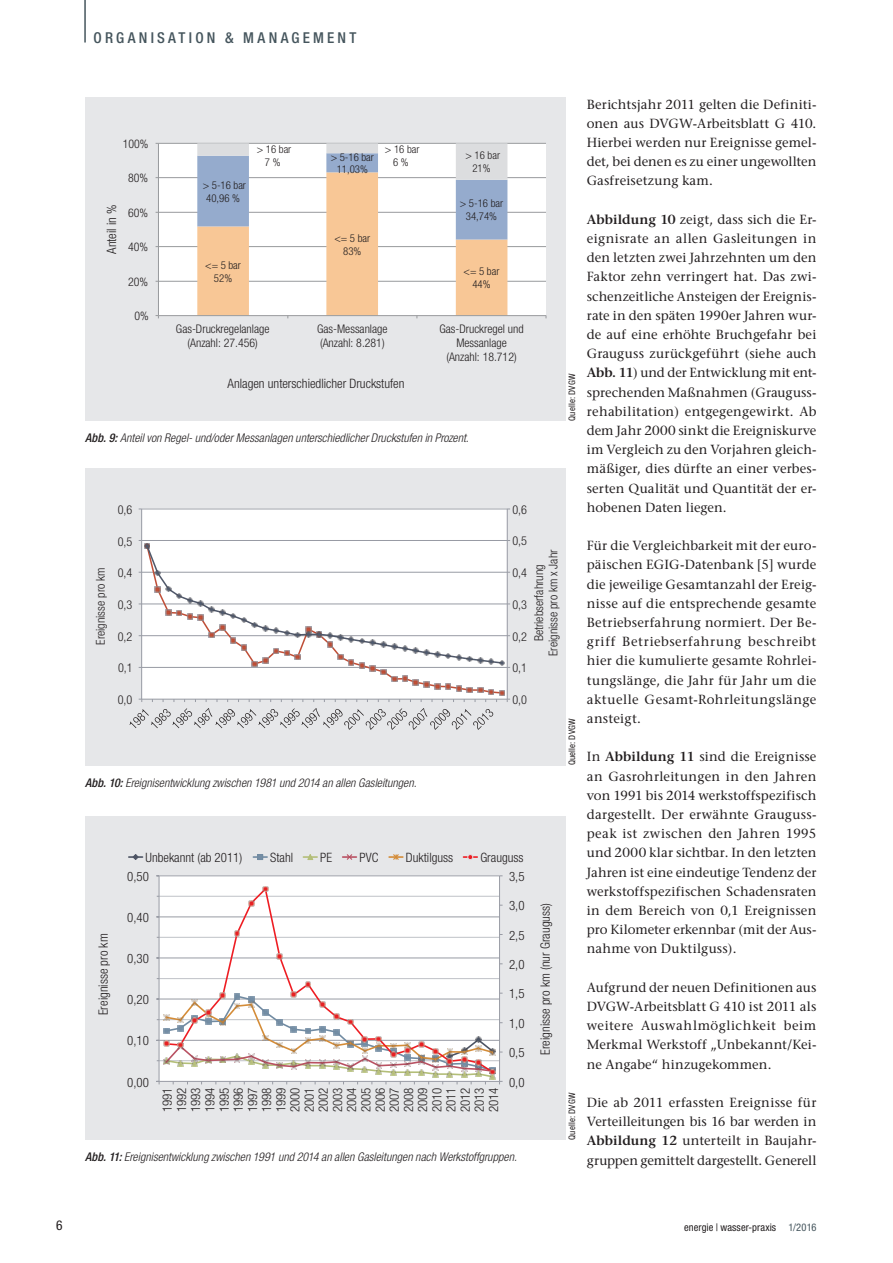
<style>
.page{position:relative;width:893px;height:1263px;background:#fff}
.page>*{position:absolute;margin:0;border:0;box-sizing:border-box;transform-origin:0 0}
.t1{font:500 condensed 15px "Helvetica Neue LT Std";letter-spacing:.215em;color:#45555d}
.t2{font:condensed 13.5px "Helvetica Neue LT Std";color:#231f20}
.t3{font:13.2px/19.2px "Stone Serif";letter-spacing:.005em;color:#231f20;text-align:justify}
.t4{font:300 condensed 12.9px/14.2px "Helvetica Neue LT Std";color:#231f20;text-align:justify}
.t5{font:300 condensed 12.15px/14.2px "Helvetica Neue LT Std";color:#231f20;text-align:center}
.t6{font:italic 300 condensed 12px "Helvetica Neue LT Std";letter-spacing:.005em;color:#231f20}
.t7{font:300 condensed 11.85px/14.1px "Helvetica Neue LT Std";color:#231f20;text-align:center}
.t8{font:300 condensed 10.8px/12.9px "Helvetica Neue LT Std";color:#231f20;text-align:center}
.t9{font:condensed 10.5px "Helvetica Neue LT Std";letter-spacing:.005em;color:#231f20}
.t10{font:condensed 9px "Helvetica Neue LT Std";letter-spacing:.02em;color:#231f20}
.s1{font-weight:500}
.s2{font-weight:600}
.s3{color:#45555d}
</style>
<div class="page">
<hr style="left:84px;top:0;width:2px;height:43px;background:#45555d">
<div style="left:85px;top:98px;width:481px;height:323px;background:#e6e7e9"></div>
<div style="left:158px;top:143px;width:388px;height:173px;background:#fff"></div>
<hr style="left:158px;top:281px;width:388px;height:1px;background:#989a9d">
<hr style="left:158px;top:246px;width:388px;height:1px;background:#989a9d">
<hr style="left:158px;top:212px;width:388px;height:1px;background:#989a9d">
<hr style="left:158px;top:177px;width:388px;height:1px;background:#989a9d">
<hr style="left:158px;top:143px;width:388px;height:1px;background:#989a9d">
<hr style="left:158px;top:143px;width:1px;height:173px;background:#989a9d">
<hr style="left:158px;top:315px;width:388px;height:1px;background:#989a9d">
<svg style="left:197px;top:143px;width:310px;height:175px"></svg>
<div style="left:85px;top:468px;width:481px;height:297px;background:#e6e7e9"></div>
<div style="left:142px;top:509px;width:365px;height:190px;background:#fff"></div>
<hr style="left:142px;top:509px;width:365px;height:1px;background:#989ba4">
<hr style="left:507px;top:509px;width:1px;height:190px;background:#989ba4">
<hr style="left:141px;top:509px;width:1px;height:190px;background:#989ba4">
<svg style="left:139px;top:540px;width:371px;height:162px"></svg>
<svg style="left:129px;top:708px;width:365px;height:22px"></svg>
<div style="left:85px;top:817px;width:481px;height:323px;background:#e6e7e9"></div>
<div style="left:159px;top:875px;width:341px;height:206px;background:#fff"></div>
<hr style="left:159px;top:937px;width:340px;height:1px;background:#bfc2c7">
<hr style="left:159px;top:896px;width:340px;height:1px;background:#bfc2c7">
<hr style="left:159px;top:958px;width:340px;height:1px;background:#989ba4">
<hr style="left:159px;top:917px;width:340px;height:1px;background:#989ba4">
<hr style="left:159px;top:875px;width:340px;height:1px;background:#989ba4">
<hr style="left:499px;top:876px;width:1px;height:205px;background:#989ba4">
<hr style="left:159px;top:876px;width:1px;height:205px;background:#989ba4">
<svg style="left:164px;top:887px;width:331px;height:91px"></svg>
<svg style="left:234px;top:931px;width:6px;height:6px"></svg>
<svg style="left:248px;top:900px;width:6px;height:6px"></svg>
<svg style="left:262px;top:886px;width:6px;height:6px"></svg>
<svg style="left:277px;top:954px;width:6px;height:5px"></svg>
<svg style="left:156px;top:978px;width:347px;height:106px"></svg>
<svg style="left:129px;top:854px;width:14px;height:6px"></svg>
<svg style="left:253px;top:854px;width:14px;height:6px"></svg>
<svg style="left:303px;top:854px;width:14px;height:6px"></svg>
<svg style="left:343px;top:854px;width:13px;height:6px"></svg>
<svg style="left:389px;top:854px;width:14px;height:6px"></svg>
<svg style="left:463px;top:854px;width:14px;height:6px"></svg>
<p class="t2" style="left:56px;top:1218px;width:8px">6</p>
<p class="t1" style="left:94px;top:28px;width:264px">ORGANISATION &amp; MANAGEM ENT</p>
<p class="t7" style="left:123px;top:137px;width:27px">100%</p>
<p class="t4" style="left:105px;top:254px;width:51px;rotate:-90deg">Anteil in %</p>
<p class="t7" style="left:128px;top:171px;width:21px">80%</p>
<p class="t7" style="left:128px;top:206px;width:21px">60%</p>
<p class="t7" style="left:128px;top:240px;width:21px">40%</p>
<p class="t7" style="left:128px;top:275px;width:21px">20%</p>
<p class="t7" style="left:135px;top:309px;width:16px">0%</p>
<p class="t8" style="left:203px;top:179px;width:45px">&gt; 5-16 bar<br>40,96 %</p>
<p class="t8" style="left:205px;top:258px;width:37px">&lt;= 5 bar<br>52%</p>
<p class="t8" style="left:257px;top:143px;width:36px">&gt; 16 bar<br>7 %</p>
<p class="t8" style="left:385px;top:143px;width:36px">&gt; 16 bar<br>6 %</p>
<p class="t8" style="left:466px;top:149px;width:36px">&gt; 16 bar<br>21%</p>
<p class="t8" style="left:331px;top:150px;width:45px">&gt; 5-16 bar<br>11,03%</p>
<p class="t8" style="left:334px;top:231px;width:37px">&lt;= 5 bar<br>83%</p>
<p class="t8" style="left:460px;top:197px;width:45px">&gt; 5-16 bar<br>34,74%</p>
<p class="t8" style="left:464px;top:265px;width:37px">&lt;= 5 bar<br>44%</p>
<p class="t7" style="left:176px;top:322px;width:95px">Gas-Druckregelanlage (Anzahl: 27.456)</p>
<p class="t7" style="left:317px;top:322px;width:72px;text-align:left">Gas-Messanlage (Anzahl: 8.281)</p>
<p class="t7" style="left:439px;top:322px;width:86px">Gas-Druckregel und<br>Messanlage (Anzahl: 18.712)</p>
<p class="t4" style="left:228px;top:376px;width:179px">Anlagen unterschiedlicher Druckstufen</p>
<p class="t6" style="left:85px;top:431px;width:385px"><span class="s1">Abb. 9:</span> Anteil von Regel- und/oder Messanlagen unterschiedlicher Druckstufen in Prozent.</p>
<p class="t10" style="left:567px;top:421px;width:49px;rotate:-90deg">Quelle: DVGW</p>
<p class="t5" style="left:118px;top:502px;width:16px">0,6</p>
<p class="t5" style="left:512px;top:502px;width:16px">0,6</p>
<p class="t5" style="left:118px;top:534px;width:16px">0,5</p>
<p class="t5" style="left:512px;top:534px;width:16px">0,5</p>
<p class="t5" style="left:93px;top:645px;width:79px;rotate:-90deg">Ereignisse pro km</p>
<p class="t5" style="left:118px;top:566px;width:16px">0,4</p>
<p class="t5" style="left:118px;top:597px;width:16px">0,3</p>
<p class="t5" style="left:118px;top:629px;width:16px">0,2</p>
<p class="t5" style="left:532px;top:656px;width:108px;rotate:-90deg">Betriebserfahrung<br>Ereignisse pro km x Jahr</p>
<p class="t5" style="left:512px;top:566px;width:16px">0,4</p>
<p class="t5" style="left:512px;top:597px;width:16px">0,3</p>
<p class="t5" style="left:512px;top:629px;width:16px">0,2</p>
<p class="t5" style="left:118px;top:661px;width:16px">0,1</p>
<p class="t5" style="left:512px;top:661px;width:16px">0,1</p>
<p class="t5" style="left:118px;top:692px;width:16px">0,0</p>
<p class="t5" style="left:512px;top:692px;width:16px">0,0</p>
<p class="t10" style="left:567px;top:765px;width:49px;rotate:-90deg">Quelle: DVGW</p>
<p class="t6" style="left:85px;top:776px;width:333px"><span class="s1">Abb. 10:</span> Ereignisentwicklung zwischen 1981 und 2014 an allen Gasleitungen.</p>
<p class="t4" style="left:96px;top:1015px;width:83px;rotate:-90deg">Ereignisse pro km</p>
<p class="t4" style="left:146px;top:850px;width:98px">Unbekannt (ab 2011)</p>
<p class="t4" style="left:270px;top:850px;width:24px">Stahl</p>
<p class="t4" style="left:320px;top:850px;width:13px">PE</p>
<p class="t4" style="left:359px;top:850px;width:20px">PVC</p>
<p class="t4" style="left:406px;top:850px;width:49px">Duktilguss</p>
<p class="t4" style="left:480px;top:850px;width:45px">Grauguss</p>
<p class="t4" style="left:127px;top:869px;width:23px">0,50</p>
<p class="t4" style="left:127px;top:910px;width:23px">0,40</p>
<p class="t4" style="left:127px;top:951px;width:23px">0,30</p>
<p class="t4" style="left:127px;top:992px;width:23px">0,20</p>
<p class="t4" style="left:127px;top:1033px;width:23px">0,10</p>
<p class="t4" style="left:127px;top:1075px;width:23px">0,00</p>
<p class="t4" style="left:160px;top:1112px;width:26px;rotate:-90deg">1991<br>1992<br>1993<br>1994<br>1995<br>1996<br>1997<br>1998<br>1999<br>2000<br>2001<br>2002<br>2003<br>2004<br>2005<br>2006<br>2007<br>2008<br>2009<br>2010<br>2011<br>2012<br>2013<br>2014</p>
<p class="t4" style="left:509px;top:869px;width:17px">3,5</p>
<p class="t4" style="left:509px;top:898px;width:17px">3,0</p>
<p class="t4" style="left:509px;top:928px;width:17px">2,5</p>
<p class="t4" style="left:509px;top:957px;width:17px">2,0</p>
<p class="t4" style="left:509px;top:986px;width:17px">1,5</p>
<p class="t4" style="left:509px;top:1016px;width:17px">1,0</p>
<p class="t4" style="left:509px;top:1045px;width:17px">0,5</p>
<p class="t4" style="left:509px;top:1075px;width:17px">0,0</p>
<p class="t4" style="left:538px;top:1055px;width:153px;rotate:-90deg">Ereignisse pro km (nur Grauguss)</p>
<p class="t6" style="left:85px;top:1150px;width:433px"><span class="s1">Abb. 11:</span> Ereignisentwicklung zwischen 1991 und 2014 an allen Gasleitungen nach Werkstoffgruppen.</p>
<p class="t10" style="left:567px;top:1140px;width:49px;rotate:-90deg">Quelle: DVGW</p>
<p class="t3" style="left:587px;top:94px;width:231px">Berichtsjahr 2011 gelten die Definiti&shy;onen aus DVGW-Arbeitsblatt G 410.<br>Hierbei werden nur Ereignisse gemel&shy;det, bei denen es zu einer ungewollten Gasfreisetzung kam.</p>
<p class="t3" style="left:587px;top:210px;width:231px"><span class="s2">Abbildung 10</span> zeigt, dass sich die Er&shy;eignisrate an allen Gasleitungen in den letzten zwei Jahrzehnten um den Faktor zehn verringert hat. Das zwi&shy;schenzeitliche Ansteigen der Ereignis&shy;rate in den späten 1990er Jahren wur&shy;de auf eine erhöhte Bruchgefahr bei Grauguss zurückgeführt (siehe auch <span class="s2">Abb. 11</span>) und der Entwicklung mit ent&shy;sprechenden Maßnahmen (Grauguss&shy;rehabilitation) entgegengewirkt. Ab dem Jahr 2000 sinkt die Ereigniskurve im Vergleich zu den Vorjahren gleich&shy;mäßiger, dies dürfte an einer verbes&shy;serten Qualität und Quantität der er&shy;hobenen Daten liegen.</p>
<p class="t3" style="left:587px;top:536px;width:231px">Für die Vergleichbarkeit mit der euro&shy;päischen EGIG-Datenbank [5] wurde die jeweilige Gesamtanzahl der Ereig&shy;nisse auf die entsprechende gesamte Betriebserfahrung normiert. Der Be&shy;griff Betriebserfahrung beschreibt hier die kumulierte gesamte Rohrlei&shy;tungslänge, die Jahr für Jahr um die aktuelle Gesamt-Rohrleitungslänge ansteigt.</p>
<p class="t3" style="left:587px;top:747px;width:231px">In <span class="s2">Abbildung 11</span> sind die Ereignisse an Gasrohrleitungen in den Jahren von 1991 bis 2014 werkstoffspezifisch dargestellt. Der erwähnte Grauguss&shy;peak ist zwischen den Jahren 1995 und 2000 klar sichtbar. In den letzten Jahren ist eine eindeutige Tendenz der werkstoffspezifischen Schadensraten in dem Bereich von 0,1 Ereignissen pro Kilometer erkennbar (mit der Aus&shy;nahme von Duktilguss).</p>
<p class="t3" style="left:587px;top:978px;width:231px">Aufgrund der neuen Definitionen aus DVGW-Arbeitsblatt G 410 ist 2011 als weitere Auswahlmöglichkeit beim Merkmal Werkstoff „Unbekannt/Kei&shy;ne Angabe“ hinzugekommen.</p>
<p class="t3" style="left:587px;top:1093px;width:231px">Die ab 2011 erfassten Ereignisse für Verteilleitungen bis 16 bar werden in <span class="s2">Abbildung 12</span> unterteilt in Baujahr&shy;gruppen gemittelt dargestellt. Generell</p>
<p class="t9" style="left:684px;top:1221px;width:134px">energie | wasser-praxis <span class="s3">1/2016</span></p>
</div>
